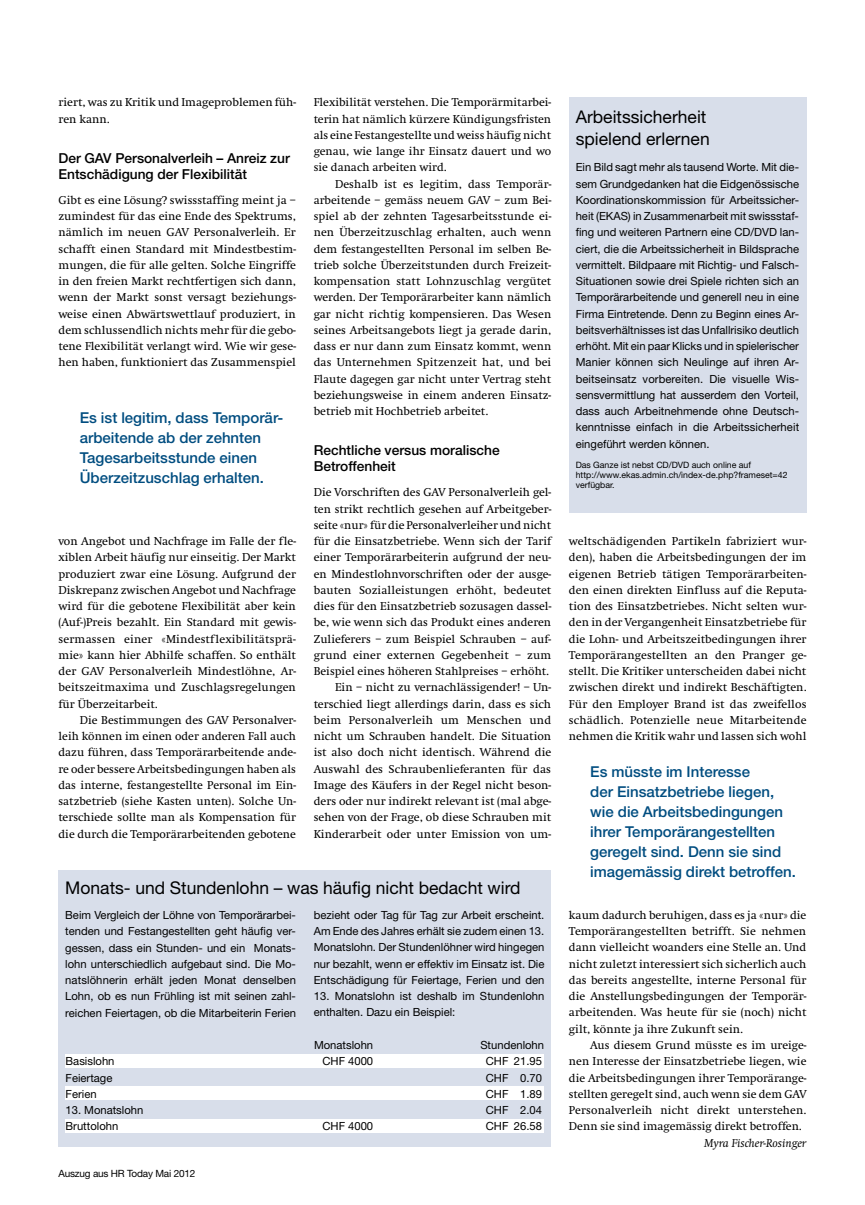
<style>
.page{position:relative;width:865px;height:1205px;background:#fff}
.page>*{position:absolute;margin:0;border:0;box-sizing:border-box;transform-origin:0 0}
.t1{font:17.5px/22.5px "Helvetica Neue LT";color:#000}
.t2{font:500 15px/20px "Helvetica Neue LT";color:#004d80}
.t3{font:500 13.75px/16.2px "Helvetica Neue LT";color:#000}
.t4{font:11.88px/16.2px "Swift EF";color:#000;text-align:justify}
.t5{font:italic 11.88px "Swift EF";color:#000}
.t6{font:11.25px/16.2px "Helvetica Neue LT";color:#000;text-align:justify}
.t7{font:10px "Helvetica Neue LT";letter-spacing:-.02em;color:#000}
.t8{font:8.75px/10px "Helvetica Neue LT";color:#000}
</style>
<div class="page">
<div style="left:58px;top:870px;width:493px;height:276px;background:#d8deea"></div>
<div style="left:65px;top:1054px;width:478px;height:13px;background:#fff"></div>
<div style="left:65px;top:1086px;width:478px;height:14px;background:#fff"></div>
<div style="left:65px;top:1119px;width:478px;height:14px;background:#fff"></div>
<div style="left:569px;top:97px;width:237px;height:416px;background:#d8deea"></div>
<p class="t4" style="left:58px;top:95px;width:239px">riert, was zu Kritik und Imageproblemen füh&shy;ren kann.</p>
<p class="t3" style="left:58px;top:149px;width:233px">Der GAV Personalverleih – Anreiz zur<br>Entschädigung der Flexibilität</p>
<p class="t4" style="left:58px;top:192px;width:239px">Gibt es eine Lösung? swissstaffing meint ja – zumindest für das eine Ende des Spektrums, nämlich im neuen GAV Personalverleih. Er schafft einen Standard mit Mindestbestim&shy;mungen, die für alle gelten. Solche Eingriffe in den freien Markt rechtfertigen sich dann, wenn der Markt sonst versagt beziehungs&shy;weise einen Abwärtswettlauf produziert, in dem schlussendlich nichts mehr für die gebo&shy;tene Flexibilität verlangt wird. Wie wir gese&shy;hen haben, funktioniert das Zusammenspiel</p>
<p class="t2" style="left:80px;top:408px;width:203px">Es ist legitim, dass Temporär&shy;arbeitende ab der zehnten<br>Tagesarbeitsstunde einen<br>Überzeitzuschlag erhalten.</p>
<p class="t4" style="left:58px;top:533px;width:239px">von Angebot und Nachfrage im Falle der fle&shy;xiblen Arbeit häufig nur einseitig. Der Markt produziert zwar eine Lösung. Aufgrund der Diskrepanz zwischen Angebot und Nachfrage wird für die gebotene Flexibilität aber kein (Auf-)Preis bezahlt. Ein Standard mit gewis&shy;sermassen einer «Mindestflexibilitätsprä&shy;mie» kann hier Abhilfe schaffen. So enthält der GAV Personalverleih Mindestlöhne, Ar&shy;beitszeitmaxima und Zuschlagsregelungen für Überzeitarbeit.</p>
<p class="t4" style="left:58px;top:712px;width:239px;text-indent:21px">Die Bestimmungen des GAV Personalver&shy;leih können im einen oder anderen Fall auch dazu führen, dass Temporärarbeitende ande&shy;re oder bessere Arbeitsbedingungen haben als das interne, festangestellte Personal im Ein&shy;satzbetrieb (siehe Kasten unten). Solche Un&shy;terschiede sollte man als Kompensation für die durch die Temporärarbeitenden gebotene</p>
<p class="t4" style="left:314px;top:94px;width:239px">Flexibilität verstehen. Die Temporärmitarbei&shy;terin hat nämlich kürzere Kündigungsfristen als eine Festangestellte und weiss häufig nicht genau, wie lange ihr Einsatz dauert und wo sie danach arbeiten wird.</p>
<p class="t4" style="left:314px;top:176px;width:239px;text-indent:21px">Deshalb ist es legitim, dass Temporär&shy;arbeitende – gemäss neuem GAV – zum Bei&shy;spiel ab der zehnten Tagesarbeitsstunde ei&shy;nen Überzeitzuschlag erhalten, auch wenn dem festangestellten Personal im selben Be&shy;trieb solche Überzeitstunden durch Freizeit&shy;kompensation statt Lohnzuschlag vergütet werden. Der Temporärarbeiter kann nämlich gar nicht richtig kompensieren. Das Wesen seines Arbeitsangebots liegt ja gerade darin, dass er nur dann zum Einsatz kommt, wenn das Unternehmen Spitzenzeit hat, und bei Flaute dagegen gar nicht unter Vertrag steht beziehungsweise in einem anderen Einsatz&shy;betrieb mit Hochbetrieb arbeitet.</p>
<p class="t3" style="left:314px;top:442px;width:187px">Rechtliche versus moralische<br>Betroffenheit</p>
<p class="t4" style="left:314px;top:485px;width:239px;text-align:right">Die Vorschriften des GAV Personalverleih gel&shy;ten strikt rechtlich gesehen auf Arbeitgeber&shy;seite «nur» für die Personalverleiher und nicht für die Einsatzbetriebe. Wenn sich der Tarif einer Temporärarbeiterin aufgrund der neu&shy;en Mindestlohnvorschriften oder der ausge&shy;bauten Sozialleistungen erhöht, bedeutet dies für den Einsatzbetrieb sozusagen dassel&shy;be, wie wenn sich das Produkt eines anderen Zulieferers – zum Beispiel Schrauben – auf&shy;grund einer externen Gegebenheit – zum Beispiel eines höheren Stahlpreises – erhöht.<br>Ein – nicht zu vernachlässigender! – Un&shy;terschied liegt allerdings darin, dass es sich beim Personalverleih um Menschen und nicht um Schrauben handelt. Die Situation ist also doch nicht identisch. Während die Auswahl des Schraubenlieferanten für das Image des Käufers in der Regel nicht beson&shy;ders oder nur indirekt relevant ist (mal abge&shy;sehen von der Frage, ob diese Schrauben mit Kinderarbeit oder unter Emission von um-</p>
<h1 class="t1" style="left:65px;top:876px;width:457px">Monats- und Stundenlohn – was häufig nicht bedacht wird</h1>
<p class="t6" style="left:65px;top:907px;width:232px">Beim Vergleich der Löhne von Temporärarbei&shy;tenden und Festangestellten geht häufig ver&shy;gessen, dass ein Stunden- und ein Monats&shy;lohn unterschiedlich aufgebaut sind. Die Mo&shy;natslöhnerin erhält jeden Monat denselben Lohn, ob es nun Frühling ist mit seinen zahl&shy;reichen Feiertagen, ob die Mitarbeiterin Ferien</p>
<p class="t6" style="left:314px;top:906px;width:232px">bezieht oder Tag für Tag zur Arbeit erscheint.<br>Am Ende des Jahres erhält sie zudem einen 13.<br>Monatslohn. Der Stundenlöhner wird hingegen nur bezahlt, wenn er effektiv im Einsatz ist. Die Entschädigung für Feiertage, Ferien und den</p>
<p class="t6" style="left:314px;top:988px;width:232px">13. Monatslohn ist deshalb im Stundenlohn enthalten. Dazu ein Beispiel:</p>
<p class="t6" style="left:314px;top:1037px;width:61px">Monatslohn</p>
<p class="t6" style="left:480px;top:1037px;width:65px">Stundenlohn</p>
<p class="t6" style="left:66px;top:1053px;width:50px">Basislohn</p>
<p class="t6" style="left:322px;top:1053px;width:52px">CHF 4000</p>
<p class="t6" style="left:486px;top:1053px;width:58px">CHF 21.95</p>
<p class="t6" style="left:66px;top:1069px;width:48px">Feiertage</p>
<p class="t6" style="left:486px;top:1069px;width:58px">CHF 0.70</p>
<p class="t6" style="left:66px;top:1085px;width:33px">Ferien</p>
<p class="t6" style="left:486px;top:1085px;width:58px">CHF 1.89</p>
<p class="t6" style="left:66px;top:1102px;width:79px">13. Monatslohn</p>
<p class="t6" style="left:486px;top:1102px;width:58px">CHF 2.04</p>
<p class="t6" style="left:66px;top:1118px;width:54px">Bruttolohn</p>
<p class="t6" style="left:322px;top:1118px;width:52px">CHF 4000</p>
<p class="t6" style="left:486px;top:1118px;width:58px">CHF 26.58</p>
<p class="t7" style="left:58px;top:1168px;width:138px">Auszug aus HR Today Mai 2012</p>
<h1 class="t1" style="left:575px;top:105px;width:135px">Arbeitssicherheit spielend erlernen</h1>
<p class="t6" style="left:575px;top:159px;width:225px">Ein Bild sagt mehr als tausend Worte. Mit die&shy;sem Grundgedanken hat die Eidgenössische Koordinationskommission für Arbeitssicher&shy;heit (EKAS) in Zusammenarbeit mit swissstaf&shy;fing und weiteren Partnern eine CD/DVD lan&shy;ciert, die die Arbeitssicherheit in Bildsprache vermittelt. Bildpaare mit Richtig- und Falsch-Situationen sowie drei Spiele richten sich an Temporärarbeitende und generell neu in eine Firma Eintretende. Denn zu Beginn eines Ar&shy;beitsverhältnisses ist das Unfallrisiko deutlich erhöht. Mit ein paar Klicks und in spielerischer Manier können sich Neulinge auf ihren Ar&shy;beitseinsatz vorbereiten. Die visuelle Wis&shy;sensvermittlung hat ausserdem den Vorteil, dass auch Arbeitnehmende ohne Deutsch&shy;kenntnisse einfach in die Arbeitssicherheit eingeführt werden können.</p>
<p class="t8" style="left:575px;top:459px;width:213px">Das Ganze ist nebst CD/DVD auch online auf http://www.ekas.admin.ch/index-de.php?frameset=42 verfügbar.</p>
<p class="t4" style="left:569px;top:533px;width:239px">weltschädigenden Partikeln fabriziert wur&shy;den), haben die Arbeitsbedingungen der im eigenen Betrieb tätigen Temporärarbeiten&shy;den einen direkten Einfluss auf die Reputa&shy;tion des Einsatzbetriebes. Nicht selten wur&shy;den in der Vergangenheit Einsatzbetriebe für die Lohn- und Arbeitszeitbedingungen ihrer Temporärangestellten an den Pranger ge&shy;stellt. Die Kritiker unterscheiden dabei nicht zwischen direkt und indirekt Beschäftigten.<br>Für den Employer Brand ist das zweifellos schädlich. Potenzielle neue Mitarbeitende nehmen die Kritik wahr und lassen sich wohl</p>
<p class="t2" style="left:590px;top:762px;width:207px">Es müsste im Interesse<br>der Einsatzbetriebe liegen, wie die Arbeitsbedingungen ihrer Temporärangestellten geregelt sind. Denn sie sind imagemässig direkt betroffen.</p>
<p class="t4" style="left:569px;top:907px;width:239px">kaum dadurch beruhigen, dass es ja «nur» die Temporärangestellten betrifft. Sie nehmen dann vielleicht woanders eine Stelle an. Und nicht zuletzt interessiert sich sicherlich auch das bereits angestellte, interne Personal für die Anstellungsbedingungen der Temporär&shy;arbeitenden. Was heute für sie (noch) nicht gilt, könnte ja ihre Zukunft sein.</p>
<p class="t4" style="left:569px;top:1037px;width:239px;text-indent:21px">Aus diesem Grund müsste es im ureige&shy;nen Interesse der Einsatzbetriebe liegen, wie die Arbeitsbedingungen ihrer Temporärange&shy;stellten geregelt sind, auch wenn sie dem GAV Personalverleih nicht direkt unterstehen.<br>Denn sie sind imagemässig direkt betroffen.</p>
<p class="t5" style="left:704px;top:1136px;width:104px">Myra Fischer-Rosinger</p>
</div>
